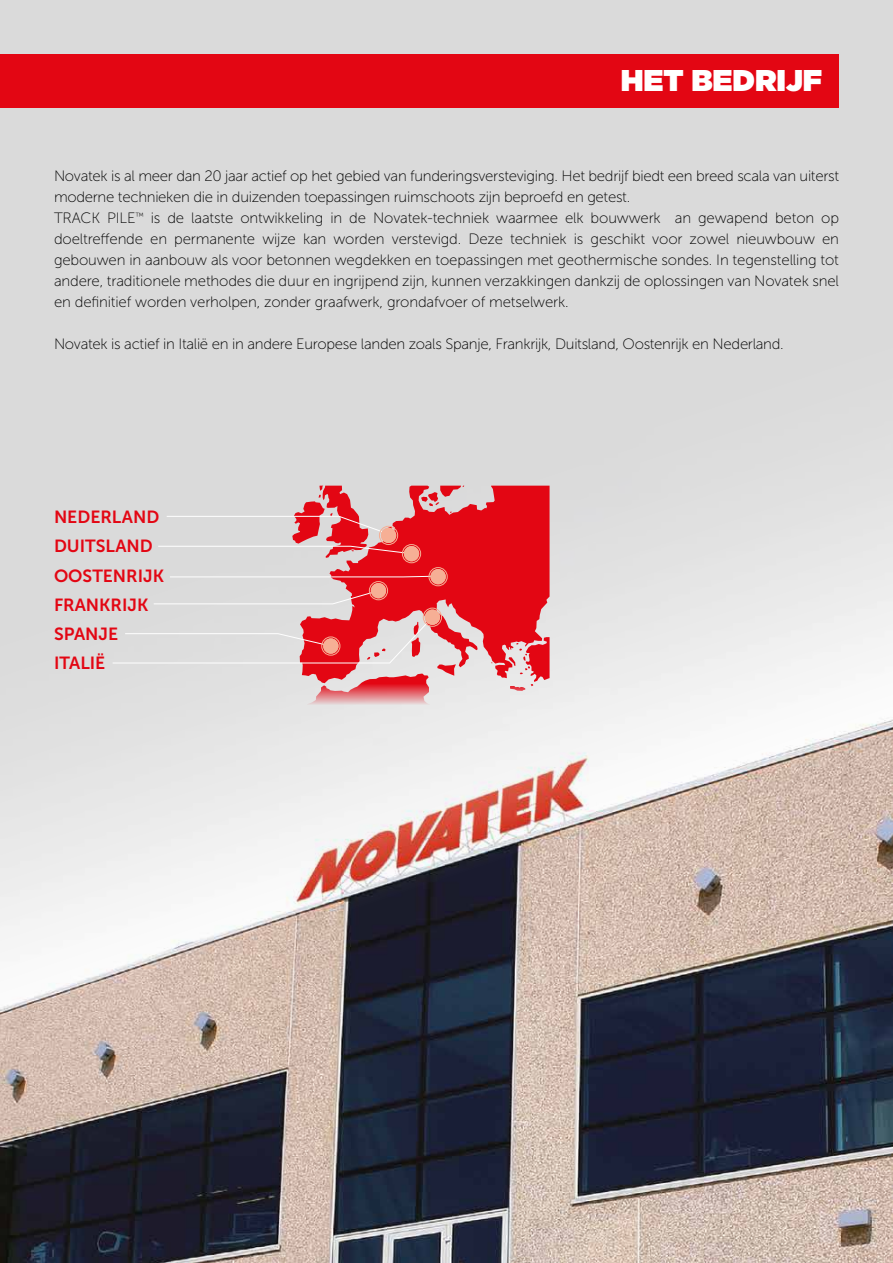
<style>
.page{position:relative;width:893px;height:1263px;background:#dadada}
.page>*{position:absolute;margin:0;border:0;box-sizing:border-box;transform-origin:0 0}
.t1{font:900 30px "Gotham";color:#fff}
.t2{font:17.55px/29.2px "Museo Sans 700";color:#e30613}
.t3{font:15px/21px "Museo Sans 100";letter-spacing:-.01em;color:#000}
</style>
<div class="page">
<img style="left:0;top:485px;width:893px;height:778px">
<div style="left:0;top:54px;width:839px;height:54px;background:#e30613"></div>
<svg style="left:292px;top:486px;width:258px;height:219px;fill:#e30613"></svg>
<svg style="left:157px;top:545px;width:252px;height:9px"></svg>
<svg style="left:166px;top:516px;width:223px;height:19px"></svg>
<svg style="left:169px;top:575px;width:260px;height:3px"></svg>
<svg style="left:153px;top:590px;width:226px;height:15px"></svg>
<svg style="left:112px;top:616px;width:321px;height:48px"></svg>
<div style="left:323px;top:638px;width:15px;height:16px;background:#f6af95;border-radius:50%"></div>
<div style="left:321px;top:637px;width:19px;height:18px;border:1px solid #f6af95;border-radius:50%"></div>
<div style="left:323px;top:638px;width:15px;height:16px;border:2px solid #f6af95;border-radius:50%"></div>
<div style="left:425px;top:609px;width:15px;height:16px;background:#f6af95;border-radius:50%"></div>
<div style="left:423px;top:608px;width:19px;height:19px;border:1px solid #f6af95;border-radius:50%"></div>
<div style="left:425px;top:609px;width:15px;height:16px;border:2px solid #f6af95;border-radius:50%"></div>
<div style="left:371px;top:583px;width:15px;height:15px;background:#f6af95;border-radius:50%"></div>
<div style="left:369px;top:581px;width:19px;height:19px;border:1px solid #f6af95;border-radius:50%"></div>
<div style="left:371px;top:583px;width:15px;height:15px;border:2px solid #f6af95;border-radius:50%"></div>
<div style="left:430px;top:569px;width:16px;height:15px;background:#f6af95;border-radius:50%"></div>
<div style="left:429px;top:567px;width:18px;height:19px;border:1px solid #f6af95;border-radius:50%"></div>
<div style="left:430px;top:569px;width:16px;height:15px;border:2px solid #f6af95;border-radius:50%"></div>
<div style="left:404px;top:546px;width:15px;height:15px;background:#f6af95;border-radius:50%"></div>
<div style="left:402px;top:544px;width:19px;height:19px;border:1px solid #f6af95;border-radius:50%"></div>
<div style="left:404px;top:546px;width:15px;height:15px;border:2px solid #f6af95;border-radius:50%"></div>
<div style="left:381px;top:528px;width:15px;height:15px;background:#f6af95;border-radius:50%"></div>
<div style="left:379px;top:526px;width:19px;height:19px;border:1px solid #f6af95;border-radius:50%"></div>
<div style="left:381px;top:528px;width:15px;height:15px;border:2px solid #f6af95;border-radius:50%"></div>
<h1 class="t1" style="left:621px;top:58px;width:203px">HET BEDRIJF</h1>
<p class="t3" style="left:54px;top:166px;width:787px">Novatek is al meer dan 20 jaar actief op het gebied van funderingsversteviging. Het bedrijf biedt een breed scala van uiterst moderne technieken die in duizenden toepassingen ruimschoots zijn beproefd en getest.<br>TRACK PILE<sup>™</sup> is de laatste ontwikkeling in de Novatek-techniek waarmee elk bouwwerk an gewapend beton op doeltreffende en permanente wijze kan worden verstevigd. Deze techniek is geschikt voor zowel nieuwbouw en gebouwen in aanbouw als voor betonnen wegdekken en toepassingen met geothermische sondes. In tegenstelling tot andere, traditionele methodes die duur en ingrijpend zijn, kunnen verzakkingen dankzij de oplossingen van Novatek snel en definitief worden verholpen, zonder graafwerk, grondafvoer of metselwerk.</p>
<p class="t3" style="left:54px;top:334px;width:731px">Novatek is actief in Italië en in andere Europese landen zoals Spanje, Frankrijk, Duitsland, Oostenrijk en Nederland.</p>
<p class="t2" style="left:54px;top:502px;width:112px">NEDERLAND<br>DUITSLAND<br>OOSTENRIJK<br>FRANKRIJK<br>SPANJE<br>ITALIË</p>
</div>
